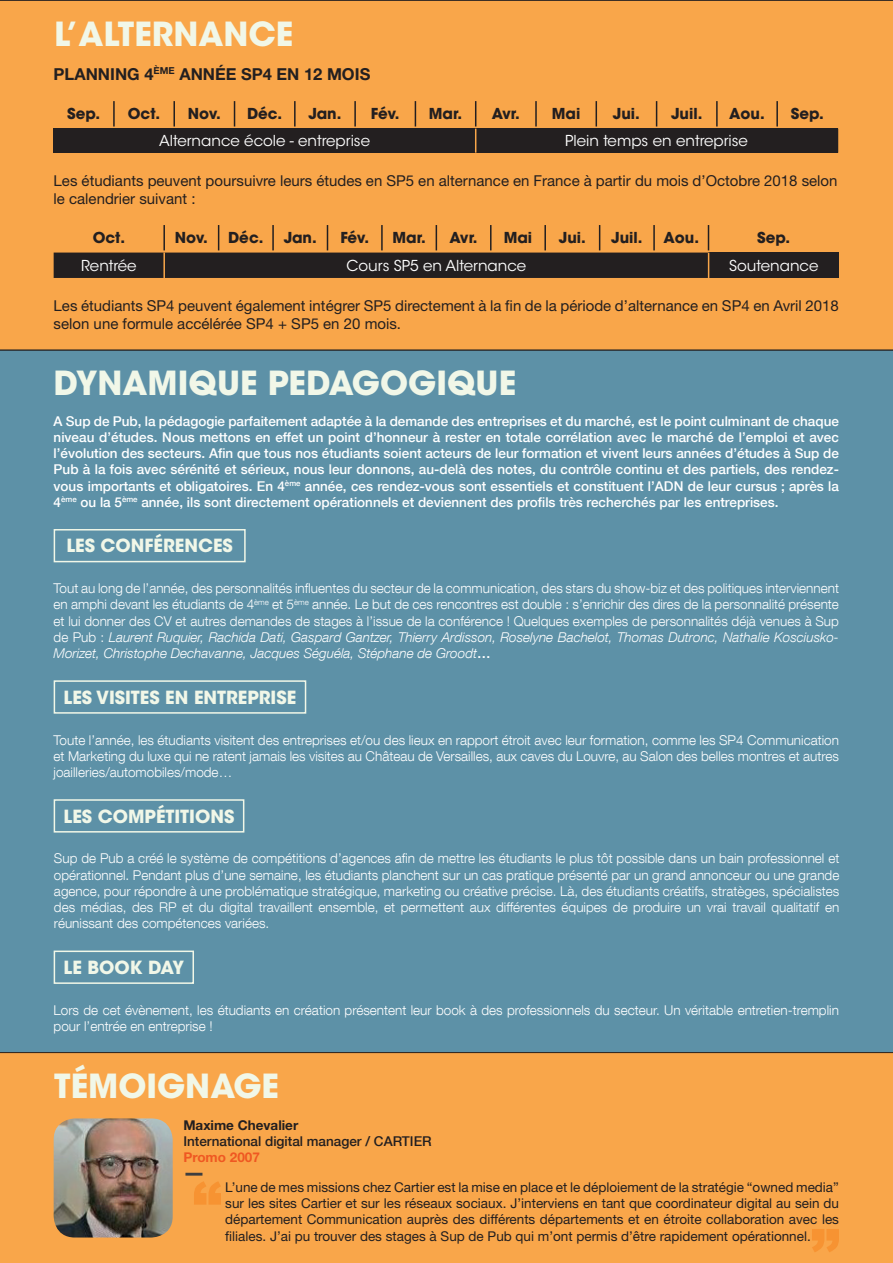
<style>
.page{position:relative;width:893px;height:1263px;background:#fff}
.page>*{position:absolute;margin:0;border:0;box-sizing:border-box;transform-origin:0 0}
.t1{font:700 33px "ITC Avant Garde Std";color:#f1f7e8}
.t2{font:700 18px "ITC Avant Garde Std";color:#f1f7e8}
.t3{font:700 16.5px "Helvetica Neue";color:#231f20}
.t4{font:15px/18px "Helvetica Neue";color:#231f20}
.t5{font:700 15px "ITC Avant Garde Std";color:#231f20}
.t6{font:15px "ITC Avant Garde Std";color:#fff}
.t7{font:300 13.5px/16.2px "Helvetica Neue LT Com";color:#fff;text-align:justify}
.t8{font:500 13.5px/16.2px "Helvetica Neue LT Com";color:#fff;text-align:justify}
.t9{font:13.5px/16.2px "Helvetica Neue";color:#231f20;text-align:justify}
.t10{font:500 13.5px "Helvetica Neue LT Com";color:#231f20}
.t11{font:700 13.5px "Helvetica Neue";color:#231f20}
.t12{font:700 13.5px "Helvetica Neue";color:#ef5822}
.s1{font-style:italic}
.s2{font-weight:500}
</style>
<div class="page">
<div style="left:0;top:350px;width:893px;height:702px;background:#5d91a7"></div>
<div style="left:54px;top:529px;width:192px;height:33px;border:2px solid #f1f7e8"></div>
<div style="left:54px;top:680px;width:252px;height:34px;border:2px solid #f1f7e8"></div>
<div style="left:54px;top:799px;width:190px;height:33px;border:2px solid #f1f7e8"></div>
<div style="left:54px;top:950px;width:140px;height:34px;border:2px solid #f1f7e8"></div>
<div style="left:0;top:0;width:893px;height:350px;background:#f9a64a"></div>
<hr style="left:113px;top:101px;width:2px;height:25px;background:#231f20">
<hr style="left:173px;top:101px;width:2px;height:25px;background:#231f20">
<svg style="left:234px;top:101px;width:1px;height:25px"></svg>
<hr style="left:294px;top:101px;width:2px;height:25px;background:#231f20">
<hr style="left:354px;top:101px;width:2px;height:25px;background:#231f20">
<svg style="left:415px;top:101px;width:1px;height:25px"></svg>
<hr style="left:535px;top:101px;width:2px;height:25px;background:#231f20">
<svg style="left:596px;top:101px;width:1px;height:25px"></svg>
<svg style="left:656px;top:101px;width:1px;height:25px"></svg>
<hr style="left:716px;top:101px;width:2px;height:25px;background:#231f20">
<hr style="left:776px;top:101px;width:2px;height:25px;background:#231f20">
<div style="left:709px;top:253px;width:130px;height:25px;background:#231f20"></div>
<svg style="left:54px;top:225px;width:655px;height:53px;background:#906335"></svg>
<hr style="left:163px;top:253px;width:2px;height:25px;background:#f9a64a">
<div style="left:54px;top:129px;width:422px;height:24px;background:#231f20"></div>
<div style="left:476px;top:129px;width:361px;height:24px;background:#231f20"></div>
<svg style="left:837px;top:129px;width:1px;height:24px"></svg>
<svg style="left:475px;top:101px;width:1px;height:52px"></svg>
<div style="left:0;top:1052px;width:893px;height:211px;background:#f9a64a"></div>
<svg style="left:812px;top:1229px;width:27px;height:23px"></svg>
<svg style="left:194px;top:1181px;width:27px;height:24px"></svg>
<img style="left:54px;top:1118px;width:119px;height:119px">
<svg style="left:185px;top:1173px;width:17px;height:2px"></svg>
<h1 class="t1" style="left:54px;top:12px;width:241px">L’ALTERNANCE</h1>
<p class="t3" style="left:54px;top:64px;width:318px">PLANNING 4<sup>ÈME</sup> ANNÉE SP4 EN 12 MOIS</p>
<p class="t5" style="left:67px;top:104px;width:35px">Sep.</p>
<p class="t5" style="left:128px;top:104px;width:34px">Oct.</p>
<p class="t5" style="left:188px;top:104px;width:35px">Nov.</p>
<p class="t5" style="left:247px;top:104px;width:37px">Déc.</p>
<p class="t5" style="left:308px;top:104px;width:35px">Jan.</p>
<p class="t5" style="left:371px;top:104px;width:30px">Fév.</p>
<p class="t5" style="left:429px;top:104px;width:35px">Mar.</p>
<p class="t5" style="left:492px;top:104px;width:30px">Avr.</p>
<p class="t5" style="left:552px;top:104px;width:30px">Mai</p>
<p class="t5" style="left:613px;top:104px;width:29px">Jui.</p>
<p class="t5" style="left:671px;top:104px;width:33px">Juil.</p>
<p class="t5" style="left:729px;top:104px;width:37px">Aou.</p>
<p class="t5" style="left:791px;top:104px;width:35px">Sep.</p>
<p class="t6" style="left:159px;top:132px;width:212px">Alternance école - entreprise</p>
<p class="t6" style="left:565px;top:132px;width:184px">Plein temps en entreprise</p>
<p class="t4" style="left:54px;top:171px;width:785px">Les étudiants peuvent poursuivre leurs études en SP5 en alternance en France à partir du mois d’Octobre 2018 selon le calendrier suivant :</p>
<p class="t5" style="left:93px;top:228px;width:34px">Oct.</p>
<p class="t5" style="left:175px;top:228px;width:35px">Nov.</p>
<p class="t5" style="left:228px;top:228px;width:37px">Déc.</p>
<p class="t5" style="left:284px;top:228px;width:35px">Jan.</p>
<p class="t5" style="left:340px;top:228px;width:30px">Fév.</p>
<p class="t5" style="left:392px;top:228px;width:35px">Mar.</p>
<p class="t5" style="left:449px;top:228px;width:30px">Avr.</p>
<p class="t5" style="left:504px;top:228px;width:30px">Mai</p>
<p class="t5" style="left:559px;top:228px;width:29px">Jui.</p>
<p class="t5" style="left:611px;top:228px;width:33px">Juil.</p>
<p class="t5" style="left:663px;top:228px;width:37px">Aou.</p>
<p class="t5" style="left:757px;top:228px;width:35px">Sep.</p>
<p class="t6" style="left:81px;top:256px;width:57px">Rentrée</p>
<p class="t6" style="left:346px;top:256px;width:181px">Cours SP5 en Alternance</p>
<p class="t6" style="left:729px;top:256px;width:91px">Soutenance</p>
<p class="t4" style="left:54px;top:296px;width:787px">Les étudiants SP4 peuvent également intégrer SP5 directement à la fin de la période d’alternance en SP4 en Avril 2018 selon une formule accélérée SP4 + SP5 en 20 mois.</p>
<h1 class="t1" style="left:54px;top:361px;width:464px">DYNAMIQUE PEDAGOGIQUE</h1>
<p class="t8" style="left:54px;top:413px;width:787px">A Sup de Pub, la pédagogie parfaitement adaptée à la demande des entreprises et du marché, est le point culminant de chaque niveau d’études. Nous mettons en effet un point d’honneur à rester en totale corrélation avec le marché de l’emploi et avec l’évolution des secteurs. Afin que tous nos étudiants soient acteurs de leur formation et vivent leurs années d’études à Sup de Pub à la fois avec sérénité et sérieux, nous leur donnons, au-delà des notes, du contrôle continu et des partiels, des rendez&shy;vous importants et obligatoires. En 4<sup>ème</sup> année, ces rendez-vous sont essentiels et constituent l’ADN de leur cursus ; après la 4<sup>ème</sup> ou la 5<sup>ème</sup> année, ils sont directement opérationnels et deviennent des profils très recherchés par les entreprises.</p>
<h2 class="t2" style="left:66px;top:534px;width:168px">LES CONFÉRENCES</h2>
<p class="t7" style="left:54px;top:580px;width:787px">Tout au long de l’année, des personnalités influentes du secteur de la communication, des stars du show-biz et des politiques interviennent en amphi devant les étudiants de 4<sup>ème</sup> et 5<sup>ème</sup> année. Le but de ces rencontres est double : s’enrichir des dires de la personnalité présente et lui donner des CV et autres demandes de stages à l’issue de la conférence ! Quelques exemples de personnalités déjà venues à Sup de Pub : <span class="s1">Laurent Ruquier, Rachida Dati, Gaspard Gantzer, Thierry Ardisson, Roselyne Bachelot, Thomas Dutronc, Nathalie Kosciusko-Morizet, Christophe Dechavanne, Jacques Séguéla, Stéphane de Groodt</span><span class="s2">…</span></p>
<h2 class="t2" style="left:64px;top:685px;width:234px">LES VISITES EN ENTREPRISE</h2>
<p class="t7" style="left:54px;top:731px;width:787px">Toute l’année, les étudiants visitent des entreprises et/ou des lieux en rapport étroit avec leur formation, comme les SP4 Communication et Marketing du luxe qui ne ratent jamais les visites au Château de Versailles, aux caves du Louvre, au Salon des belles montres et autres joailleries/automobiles/mode…</p>
<h2 class="t2" style="left:64px;top:804px;width:172px">LES COMPÉTITIONS</h2>
<p class="t7" style="left:54px;top:850px;width:787px">Sup de Pub a créé le système de compétitions d’agences afin de mettre les étudiants le plus tôt possible dans un bain professionnel et opérationnel. Pendant plus d’une semaine, les étudiants planchent sur un cas pratique présenté par un grand annonceur ou une grande agence, pour répondre à une problématique stratégique, marketing ou créative précise. Là, des étudiants créatifs, stratèges, spécialistes des médias, des RP et du digital travaillent ensemble, et permettent aux différentes équipes de produire un vrai travail qualitatif en réunissant des compétences variées.</p>
<h2 class="t2" style="left:64px;top:955px;width:122px">LE BOOK DAY</h2>
<p class="t7" style="left:54px;top:1001px;width:787px">Lors de cet évènement, les étudiants en création présentent leur book à des professionnels du secteur. Un véritable entretien-tremplin pour l’entrée en entreprise !</p>
<h1 class="t1" style="left:54px;top:1064px;width:226px">TÉMOIGNAGE</h1>
<p class="t11" style="left:183px;top:1116px;width:116px">Maxime Chevalier</p>
<p class="t10" style="left:183px;top:1133px;width:250px">International digital manager / CARTIER</p>
<p class="t12" style="left:183px;top:1149px;width:78px">Promo 2007</p>
<p class="t9" style="left:225px;top:1179px;width:615px">L’une de mes missions chez Cartier est la mise en place et le déploiement de la stratégie “owned media” sur les sites Cartier et sur les réseaux sociaux. J’interviens en tant que coordinateur digital au sein du département Communication auprès des différents départements et en étroite collaboration avec les filiales. J’ai pu trouver des stages à Sup de Pub qui m’ont permis d’être rapidement opérationnel.</p>
</div>
